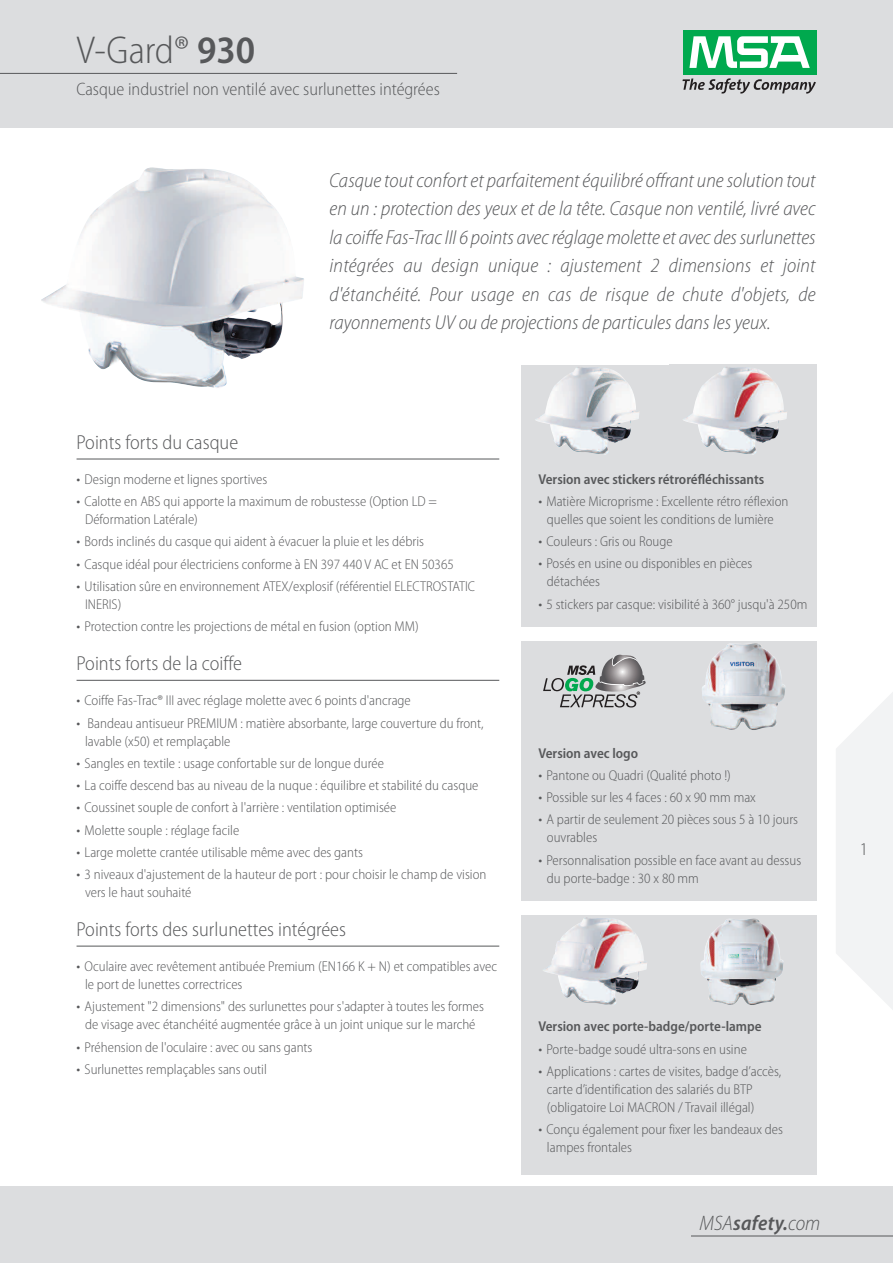
<style>
.page{position:relative;width:893px;height:1263px;background:#fff}
.page>*{position:absolute;margin:0;border:0;box-sizing:border-box;transform-origin:0 0}
.t1{font:300 semi-condensed 39px "Myriad Pro";color:#57585a}
.t2{font:italic 600 semi-condensed 21px "Myriad Pro";letter-spacing:.01em;color:#57585a}
.t3{font:italic 300 semi-condensed 20.25px/28.5px "Myriad Pro";color:#57585a;text-align:justify}
.t4{font:300 semi-condensed 20.25px "Myriad Pro";color:#57585a}
.t5{font:300 semi-condensed 18px "Myriad Pro";color:#57585a}
.t6{font:300 semi-condensed 14.25px/18px "Myriad Pro";color:#57585a}
.t7{font:600 semi-condensed 14.25px "Myriad Pro";color:#57585a}
.s1{font-weight:600}
.s2{font-size:15.6px}
.s3{font-weight:300}
</style>
<div class="page">
<div style="left:0;top:1186px;width:893px;height:77px;background:#dcdddf"></div>
<div style="left:0;top:0;width:893px;height:128px;background:#dcdddf"></div>
<div style="left:683px;top:30px;width:133px;height:44px;background:#00a94e"></div>
<svg style="left:689px;top:36px;width:121px;height:32px"></svg>
<svg style="left:682px;top:78px;width:134px;height:16px"></svg>
<hr style="left:691px;top:1235px;width:202px;height:1px;background:#57585a">
<svg style="left:836px;top:692px;width:57px;height:318px"></svg>
<img style="left:41px;top:167px;width:263px;height:221px">
<div style="left:521px;top:365px;width:148px;height:94px;background:#dcdddf"></div>
<img style="left:535px;top:367px;width:104px;height:88px">
<div style="left:521px;top:642px;width:148px;height:91px;background:#dcdddf"></div>
<svg style="left:543px;top:654px;width:103px;height:53px"></svg>
<div style="left:669px;top:365px;width:147px;height:94px;background:#dcdddf"></div>
<img style="left:683px;top:367px;width:104px;height:88px">
<div style="left:521px;top:459px;width:295px;height:168px;background:#dcdddf"></div>
<div style="left:521px;top:733px;width:295px;height:168px;background:#dcdddf"></div>
<div style="left:521px;top:1007px;width:295px;height:168px;background:#dcdddf"></div>
<div style="left:669px;top:642px;width:147px;height:91px;background:#dcdddf"></div>
<img style="left:702px;top:643px;width:83px;height:87px">
<div style="left:521px;top:915px;width:148px;height:92px;background:#dcdddf"></div>
<img style="left:543px;top:917px;width:104px;height:88px">
<div style="left:669px;top:915px;width:147px;height:92px;background:#dcdddf"></div>
<img style="left:700px;top:918px;width:84px;height:87px">
<hr style="left:0;top:73px;width:457px;height:1px;background:#57585a">
<hr style="left:77px;top:459px;width:422px;height:1px;background:#57585a">
<hr style="left:77px;top:680px;width:422px;height:1px;background:#57585a">
<hr style="left:77px;top:946px;width:422px;height:1px;background:#57585a">
<h1 class="t1" style="left:77px;top:36px;width:180px">V-Gard® <span class="s1">930</span></h1>
<p class="t5" style="left:77px;top:82px;width:365px">Casque industriel non ventilé avec surlunettes intégrées</p>
<p class="t3" style="left:330px;top:167px;width:488px">Casquetoutconfortet parfaitementéquilibré offrant unesolution tout en un : protection des yeux et de la tête. Casque non ventilé, livré avec la coiffeFas-TracIII 6 points avecréglagemoletteet avec dessurlunettes intégrées au design unique : ajustement 2 dimensions et joint d'étanchéité. Pour usage en cas de risque de chute d'objets, de rayonnements UV ou de projections de particules dans les yeux.</p>
<h3 class="t4" style="left:77px;top:435px;width:163px">Points forts du casque</h3>
<p class="t6" style="left:77px;top:471px;width:192px"><span class="s2">•</span> Design moderne et lignes sportives</p>
<p class="t6" style="left:85px;top:494px;width:354px;text-indent:-9px"><span class="s2">•</span> Calotte en ABS qui apporte la maximum de robustesse (Option LD =<br>Déformation Latérale)</p>
<p class="t6" style="left:77px;top:534px;width:349px"><span class="s2">•</span> Bords inclinés du casque qui aident à évacuer la pluie et les débris</p>
<p class="t6" style="left:77px;top:556px;width:379px"><span class="s2">•</span> Casque idéal pour électriciens conforme à EN 397 440 V AC et EN 50365</p>
<p class="t6" style="left:85px;top:578px;width:392px;text-indent:-9px"><span class="s2">•</span> Utilisation sûre en environnement ATEX/explosif (référentiel ELECTROSTATIC<br>INERIS)</p>
<p class="t6" style="left:77px;top:619px;width:344px"><span class="s2">•</span> Protection contre les projections de métal en fusion (option MM)</p>
<h3 class="t4" style="left:77px;top:656px;width:167px">Points forts de la coiffe</h3>
<p class="t6" style="left:77px;top:693px;width:336px"><span class="s2">•</span> Coiffe Fas-Trac® III avec réglage molette avec 6 points d'ancrage</p>
<p class="t6" style="left:85px;top:715px;width:400px;text-indent:-9px"><span class="s2">•</span> Bandeau antisueur PREMIUM : matière absorbante, large couverture du front, lavable (x50) et remplaçable</p>
<p class="t6" style="left:77px;top:755px;width:309px"><span class="s2">•</span> Sangles en textile : usage confortable sur de longue durée</p>
<p class="t6" style="left:77px;top:777px;width:403px"><span class="s2">•</span> La coiffe descend bas au niveau de la nuque : équilibre et stabilité du casque</p>
<p class="t6" style="left:77px;top:800px;width:321px"><span class="s2">•</span> Coussinet souple de confort à l'arrière : ventilation optimisée</p>
<p class="t6" style="left:77px;top:822px;width:164px"><span class="s2">•</span> Molette souple : réglage facile</p>
<p class="t6" style="left:77px;top:844px;width:288px"><span class="s2">•</span> Large molette crantée utilisable même avec des gants</p>
<p class="t6" style="left:85px;top:866px;width:403px;text-indent:-9px"><span class="s2">•</span> 3 niveaux d'ajustement de la hauteur de port : pour choisir le champ de vision vers le haut souhaité</p>
<h3 class="t4" style="left:77px;top:922px;width:271px">Points forts des surlunettes intégrées</h3>
<p class="t6" style="left:85px;top:958px;width:414px;text-indent:-9px"><span class="s2">•</span> Oculaire avec revêtement antibuée Premium (EN166 K + N) et compatibles avec le port de lunettes correctrices</p>
<p class="t6" style="left:77px;top:999px;width:409px;text-align:center"><span class="s2">•</span> Ajustement "2 dimensions" des surlunettes pour s'adapter à toutes les formes de visage avec étanchéité augmentée grâce à un joint unique sur le marché</p>
<p class="t6" style="left:77px;top:1039px;width:237px"><span class="s2">•</span> Préhension de l'oculaire : avec ou sans gants</p>
<p class="t6" style="left:77px;top:1061px;width:192px"><span class="s2">•</span> Surlunettes remplaçables sans outil</p>
<p class="t7" style="left:538px;top:474px;width:227px">Version avec stickers rétroréfléchissants</p>
<p class="t6" style="left:538px;top:493px;width:252px;text-align:center"><span class="s2">•</span> Matière Microprisme : Excellente rétro réflexion quelles que soient les conditions de lumière</p>
<p class="t6" style="left:538px;top:534px;width:136px"><span class="s2">•</span> Couleurs : Gris ou Rouge</p>
<p class="t6" style="left:547px;top:556px;width:207px;text-indent:-9px"><span class="s2">•</span> Posés en usine ou disponibles en pièces détachées</p>
<p class="t6" style="left:538px;top:596px;width:270px"><span class="s2">•</span> 5 stickers par casque: visibilité à 360° jusqu'à 250m</p>
<p class="t7" style="left:538px;top:747px;width:101px">Version avec logo</p>
<p class="t6" style="left:538px;top:767px;width:194px"><span class="s2">•</span> Pantone ou Quadri (Qualité photo !)</p>
<p class="t6" style="left:538px;top:789px;width:219px"><span class="s2">•</span> Possible sur les 4 faces : 60 x 90 mm max</p>
<p class="t6" style="left:547px;top:812px;width:253px;text-indent:-9px"><span class="s2">•</span> A partir de seulement 20 pièces sous 5 à 10 jours ouvrables</p>
<p class="t6" style="left:547px;top:852px;width:256px;text-indent:-9px"><span class="s2">•</span> Personnalisation possible en face avant au dessus du porte-badge : 30 x 80 mm</p>
<p class="t7" style="left:538px;top:1021px;width:225px">Version avec porte-badge/porte-lampe</p>
<p class="t6" style="left:538px;top:1041px;width:210px"><span class="s2">•</span> Porte-badge soudé ultra-sons en usine</p>
<p class="t6" style="left:547px;top:1063px;width:236px;text-indent:-9px"><span class="s2">•</span> Applications : cartes de visites, badge d’accès, carte d’identification des salariés du BTP (obligatoire Loi MACRON / Travail illégal)</p>
<p class="t6" style="left:547px;top:1121px;width:238px;text-indent:-9px"><span class="s2">•</span> Conçu également pour fixer les bandeaux des lampes frontales</p>
<h2 class="t2" style="left:699px;top:1215px;width:122px"><span class="s3">MSA</span>safety.<span class="s3">com</span></h2>
<p class="t5" style="left:860px;top:843px;width:10px">1</p>
</div>
